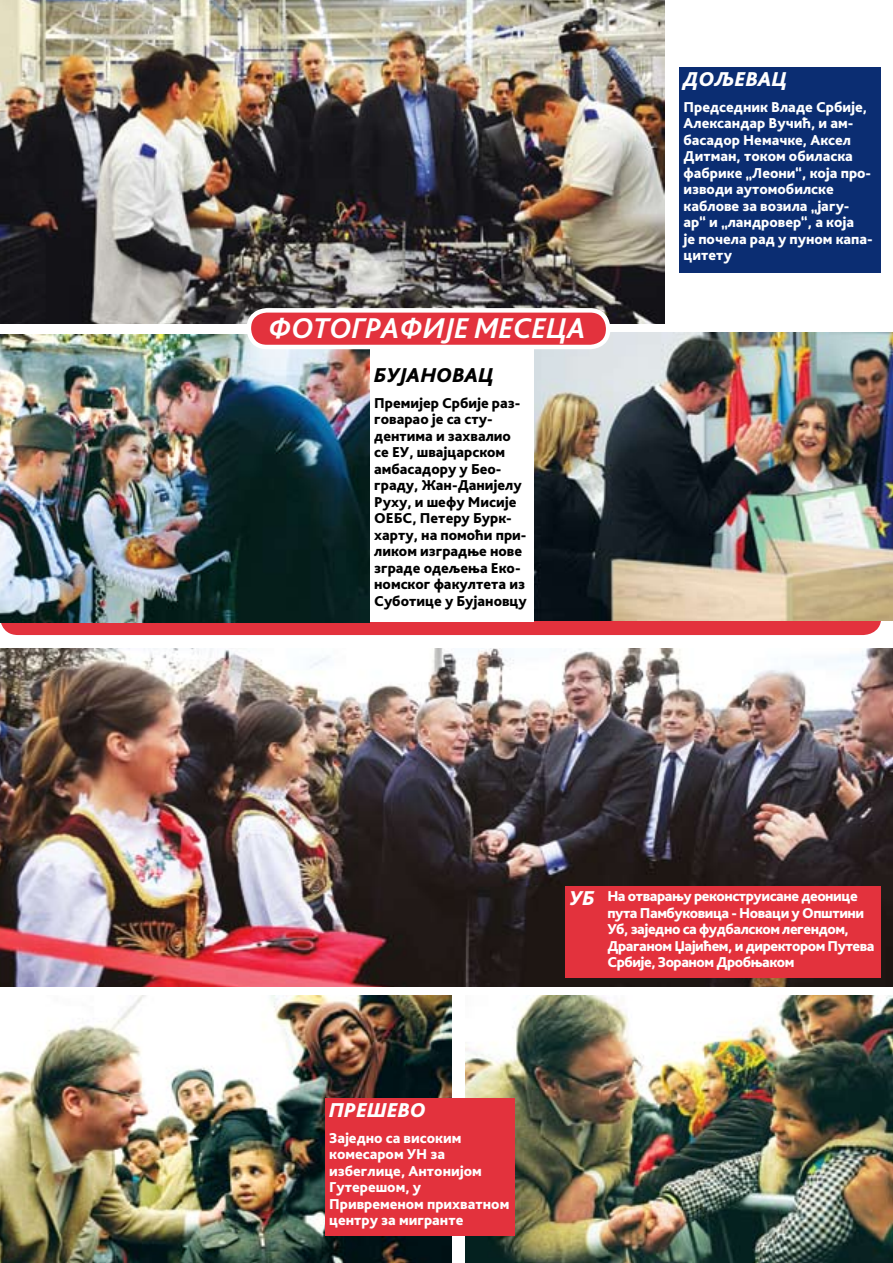
<style>
.page{position:relative;width:893px;height:1263px;background:#fff}
.page>*{position:absolute;margin:0;border:0;box-sizing:border-box;transform-origin:0 0}
.t1{font:italic 700 30px "Bliss Pro";color:#fff}
.t2{font:italic 800 21px "Bliss Pro";color:#fff}
.t3{font:italic 800 21px "Bliss Pro";color:#000}
.t4{font:800 15px/16.5px "Bliss Pro";color:#fff}
.t5{font:800 15px/16.5px "Bliss Pro";color:#000}
.t6{font:800 15px/16.5px "Bliss Pro";letter-spacing:-.03em;color:#fff}
.s1{font-style:italic;font-size:21px}
</style>
<div class="page">
<div style="left:0;top:368px;width:881px;height:267px;background:#e3323d;border-radius:18px"></div>
<img style="left:0;top:335px;width:370px;height:288px">
<img style="left:534px;top:333px;width:359px;height:287px">
<img style="left:0;top:0;width:664px;height:323px">
<img style="left:0;top:996px;width:452px;height:267px">
<img style="left:466px;top:996px;width:427px;height:267px">
<div style="left:325px;top:1098px;width:189px;height:137px;background:#e3323d"></div>
<div style="left:679px;top:67px;width:202px;height:206px;background:#0b2d72"></div>
<div style="left:249px;top:310px;width:359px;height:37px;background:#e3323d;border-radius:18px"></div>
<div style="left:247px;top:308px;width:363px;height:41px;border:4px solid #fff;border-radius:18px"></div>
<div style="left:370px;top:349px;width:164px;height:273px;background:#fff"></div>
<img style="left:0;top:648px;width:893px;height:338px">
<div style="left:565px;top:886px;width:316px;height:91px;background:#e3323d"></div>
<h1 class="t1" style="left:269px;top:309px;width:319px">ФОТОГРАФИЈЕ МЕСЕЦА</h1>
<h2 class="t3" style="left:374px;top:362px;width:50px">БУЈАНО</h2>
<h2 class="t3" style="left:452px;top:362px;width:43px">ВАЦ</h2>
<p class="t5" style="left:374px;top:394px;width:154px">Премијер Србије раз&shy;говарао је са сту&shy;дентима и захвалио се ЕУ, швајцарском амбасадору у Бео&shy;граду, Жан-Данијелу<br>Руху, и шефу Мисије<br>ОЕБС, Петеру Бурк&shy;харту, на помоћи при&shy;ликом изградње нове зграде одељења Еко&shy;номског факултета из<br>Суботице у Бујановцу</p>
<h2 class="t2" style="left:684px;top:66px;width:106px">ДОЉЕВАЦ</h2>
<p class="t4" style="left:684px;top:98px;width:191px">Председник Владе Србије,<br>Александар Вучић, и ам&shy;басадор Немачке, Аксел<br>Дитман, током обиласка фабрике „Леони“, која про&shy;изводи аутомобилске каблове за возила „јагу&shy;ар“ и „ландровер“, а која<br>је почела рад у пуном капа&shy;цитету</p>
<h2 class="t2" style="left:329px;top:1097px;width:97px">ПРЕШЕВО</h2>
<p class="t4" style="left:329px;top:1129px;width:182px">Заједно са високим комесаром УН за избеглице, Антонијом<br>Гутерешом, у<br>Привременом прихватном центру за мигранте</p>
<p class="t6" style="left:607px;top:888px;width:269px;text-indent:-38px"><span class="s1">УБ</span> На отварању реконструисане деонице пута Памбуковица - Новаци у Општини Уб, заједно са фудбалском легендом, Драганом Џајићем, и директором Путева Србије, Зораном Дробњаком</p>
</div>
